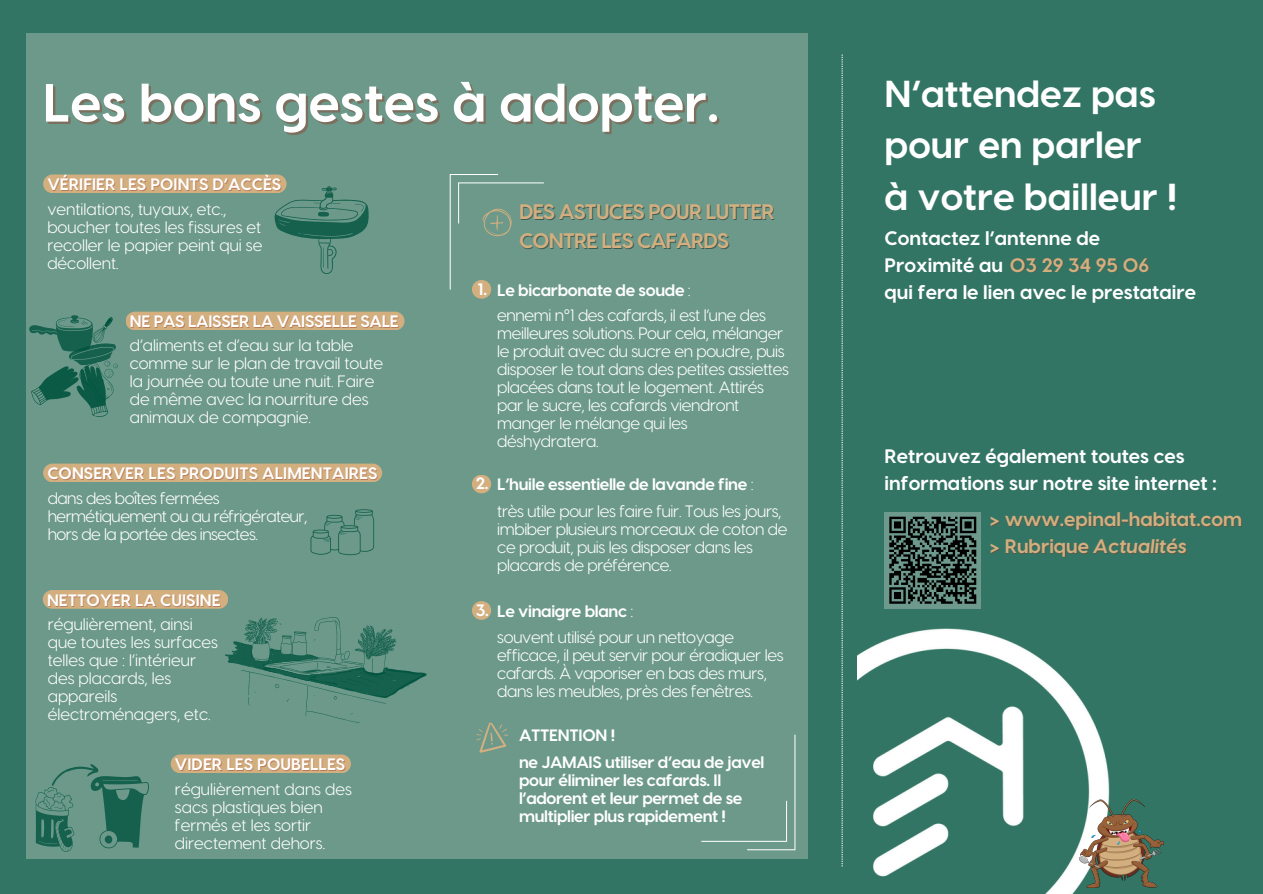
<style>
.page{position:relative;width:1263px;height:894px;background:#fff}
.page>*{position:absolute;margin:0;border:0;box-sizing:border-box;transform-origin:0 0}
.t1{font:700 53.55px "Visby CF";color:#fff}
.t2{font:700 37.5px/51.8px "Visby CF";color:#fff}
.t3{font:700 21px "Visby CF";letter-spacing:-.04em;color:#d3af80}
.t4{font:700 19.5px/27px "Visby CF";color:#fff}
.t5{font:700 19.5px "Visby CF";color:#d3af80}
.t6{font:italic 700 19.5px "Visby CF";color:#d3af80}
.t7{font:16.5px/18px "Visby CF";letter-spacing:-.02em;color:#fff}
.t8{font:16.5px/18px "Visby CF";color:#fff}
.t9{font:700 16.5px/18px "Visby CF";letter-spacing:-.02em;color:#fff}
.t10{font:700 16.5px "Visby CF";color:#fff}
.s1{font-weight:400}
.s2{color:#d3af80}
.s3{font-style:normal}
</style>
<div class="page">
<div style="left:0;top:0;width:1263px;height:893px;background:#337564"></div>
<svg style="left:842px;top:55px;width:1px;height:811px"></svg>
<img style="left:857px;top:628px;width:253px;height:265px">
<img style="left:1079px;top:799px;width:85px;height:87px">
<div style="left:885px;top:512px;width:96px;height:96px;background:#6d9a8c"></div>
<svg style="left:889px;top:516px;width:88px;height:88px"></svg>
<div style="left:26px;top:33px;width:782px;height:825px;background:#6c998a"></div>
<div style="left:43px;top:174px;width:244px;height:19px;background:#d3af80;border-radius:9px"></div>
<div style="left:472px;top:280px;width:19px;height:18px;background:#d3af80;border-radius:9px"></div>
<div style="left:126px;top:311px;width:278px;height:19px;background:#d3af80;border-radius:9px"></div>
<div style="left:43px;top:463px;width:339px;height:19px;background:#d3af80;border-radius:9px"></div>
<div style="left:43px;top:590px;width:185px;height:18px;background:#d3af80;border-radius:9px"></div>
<svg style="left:274px;top:186px;width:95px;height:88px"></svg>
<svg style="left:29px;top:315px;width:100px;height:102px"></svg>
<svg style="left:311px;top:509px;width:63px;height:46px"></svg>
<svg style="left:242px;top:617px;width:184px;height:105px"></svg>
<svg style="left:231px;top:649px;width:7px;height:5px"></svg>
<svg style="left:264px;top:667px;width:124px;height:18px"></svg>
<svg style="left:309px;top:668px;width:103px;height:10px"></svg>
<div style="left:171px;top:754px;width:180px;height:19px;background:#d3af80;border-radius:9px"></div>
<svg style="left:36px;top:764px;width:113px;height:87px"></svg>
<svg style="left:476px;top:722px;width:32px;height:31px"></svg>
<div style="left:472px;top:474px;width:19px;height:19px;background:#d3af80;border-radius:9px"></div>
<div style="left:472px;top:601px;width:19px;height:18px;background:#d3af80;border-radius:9px"></div>
<svg style="left:701px;top:734px;width:94px;height:116px"></svg>
<svg style="left:450px;top:174px;width:94px;height:115px"></svg>
<p class="t1" style="left:43px;top:67px;width:678px">Les bons gestes à adopter.</p>
<p class="t10" style="left:47px;top:174px;width:236px">VÉRIFIER LES POINTS D’ACCÈS</p>
<p class="t8" style="left:47px;top:199px;width:217px">ventilations, tuyaux, etc., boucher toutes les fissures et recoller le papier peint qui se décollent.</p>
<h5 class="t3" style="left:519px;top:197px;width:257px">DES ASTUCES POUR LUTTER</h5>
<p class="t3" style="left:519px;top:227px;width:212px">CONTRE LES CAFARDS</p>
<p class="t9" style="left:130px;top:311px;width:270px">NE PAS LAISSER LA VAISSELLE SALE</p>
<p class="t7" style="left:130px;top:335px;width:255px">d’aliments et d’eau sur la table comme sur le plan de travail toute la journée ou toute une nuit. Faire de même avec la nourriture des animaux de compagnie.</p>
<p class="t10" style="left:47px;top:462px;width:332px">CONSERVER LES PRODUITS ALIMENTAIRES</p>
<p class="t7" style="left:48px;top:487px;width:261px">dans des boîtes fermées hermétiquement ou au réfrigérateur, hors de la portée des insectes.</p>
<h5 class="t10" style="left:47px;top:589px;width:175px">NETTOYER LA CUISINE</h5>
<p class="t8" style="left:48px;top:614px;width:172px">régulièrement, ainsi que toutes les surfaces telles que : l’intérieur des placards, les appareils électroménagers, etc.</p>
<p class="t10" style="left:175px;top:753px;width:172px">VIDER LES POUBELLES</p>
<p class="t8" style="left:175px;top:778px;width:179px">régulièrement dans des sacs plastiques bien fermés et les sortir directement dehors.</p>
<p class="t9" style="left:478px;top:279px;width:11px">1.</p>
<p class="t9" style="left:476px;top:473px;width:14px">2.</p>
<p class="t9" style="left:497px;top:280px;width:195px">Le bicarbonate de soude <span class="s1">:</span></p>
<h3 class="t7" style="left:497px;top:305px;width:293px">ennemi n°1 des cafards, il est l’une des meilleures solutions. Pour cela, mélanger le produit avec du sucre en poudre, puis disposer le tout dans des petites assiettes placées dans tout le logement. Attirés par le sucre, les cafards viendront manger le mélange qui les déshydratera.</h3>
<h6 class="t9" style="left:497px;top:474px;width:258px">L’huile essentielle de lavande fine <span class="s1">:</span></h6>
<h6 class="t7" style="left:497px;top:501px;width:292px">très utile pour les faire fuir. Tous les jours, imbiber plusieurs morceaux de coton de ce produit, puis les disposer dans les placards de préférence.</h6>
<p class="t9" style="left:476px;top:599px;width:14px">3.</p>
<p class="t9" style="left:497px;top:600px;width:138px">Le vinaigre blanc <span class="s1">:</span></p>
<h6 class="t7" style="left:497px;top:627px;width:288px">souvent utilisé pour un nettoyage efficace, il peut servir pour éradiquer les cafards. À vaporiser en bas des murs, dans les meubles, près des fenêtres.</h6>
<p class="t9" style="left:519px;top:725px;width:98px">ATTENTION !</p>
<p class="t9" style="left:519px;top:752px;width:247px">ne JAMAIS utiliser d’eau de javel pour éliminer les cafards. Il l’adorent et leur permet de se multiplier plus rapidement !</p>
<h5 class="t2" style="left:885px;top:65px;width:294px">N’attendez pas pour en parler<br>à votre bailleur !</h5>
<p class="t4" style="left:885px;top:223px;width:313px">Contactez l’antenne de<br>Proximité au <span class="s2">03 29 34 95 06<br></span>qui fera le lien avec le prestataire</p>
<h5 class="t4" style="left:885px;top:441px;width:334px">Retrouvez également toutes ces informations sur notre site internet :</h5>
<p class="t5" style="left:990px;top:506px;width:253px">&gt; www.epinal-habitat.com</p>
<p class="t6" style="left:990px;top:533px;width:199px"><span class="s3">&gt; Rubrique</span> Actualités</p>
</div>
